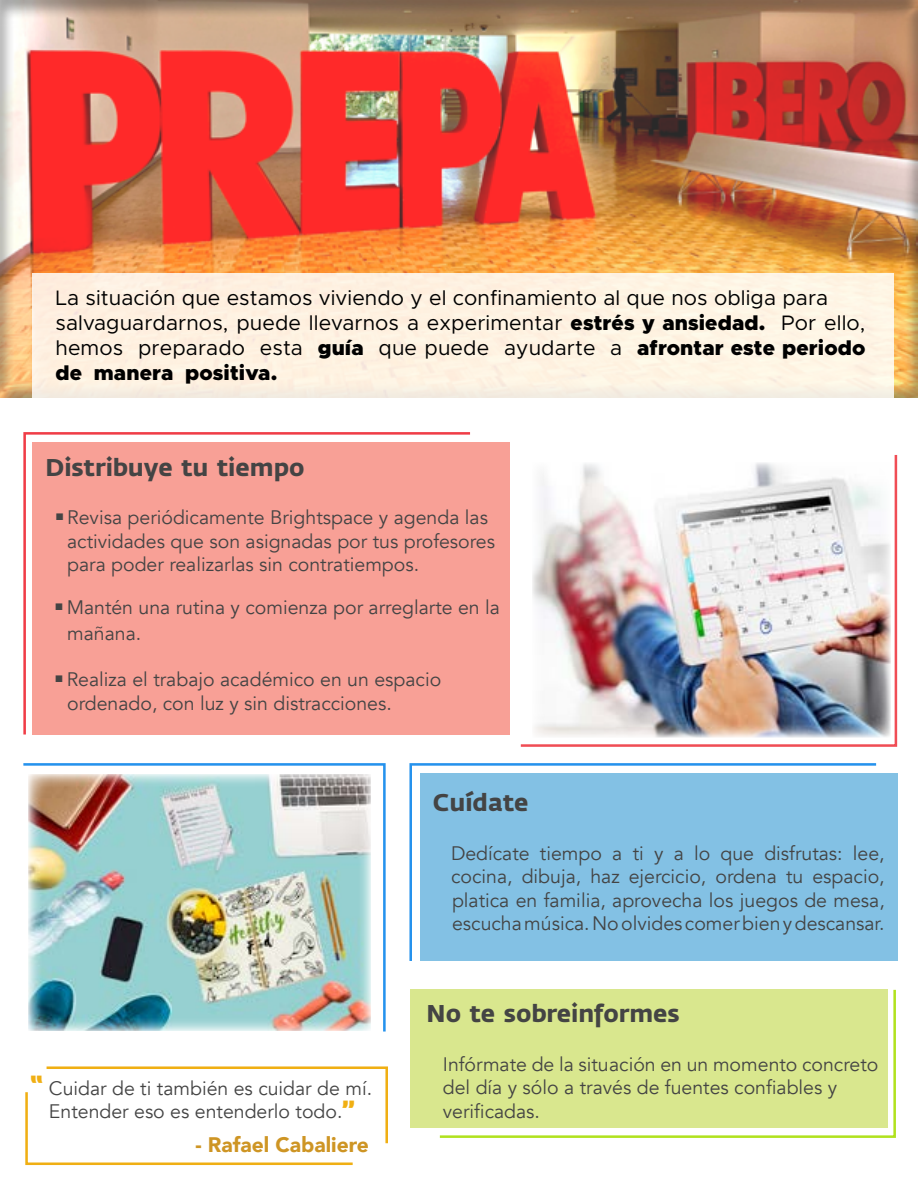
<style>
.page{position:relative;width:918px;height:1188px;background:#fff}
.page>*{position:absolute;margin:0;border:0;box-sizing:border-box;transform-origin:0 0}
.t1{font:700 27px "Fedra Sans";color:#f0af13}
.t2{font:700 24px "Fedra Sans";color:#444}
.t3{font:21px/25.2px "Metropolis";letter-spacing:.005em;color:#000}
.t4{font:900 21px "Avenir";color:#ce9524}
.t5{font:19.5px/23.4px "Avenir";color:#444}
.s1{font-weight:900}
.s2{font-weight:400;font-size:19.5px;color:#fff}
</style>
<div class="page">
<div style="left:33px;top:442px;width:477px;height:293px;background:#f8a096"></div>
<div style="left:0;top:0;width:918px;height:398px;background:#000;opacity:.5"></div>
<div style="left:33px;top:273px;width:861px;height:125px;background:#fef2e2"></div>
<div style="left:420px;top:774px;width:478px;height:187px;background:#83c1e4"></div>
<svg style="left:25px;top:1066px;width:363px;height:99px"></svg>
<svg style="left:23px;top:432px;width:448px;height:303px"></svg>
<svg style="left:409px;top:763px;width:470px;height:198px"></svg>
<img style="left:520px;top:455px;width:378px;height:292px">
<img style="left:23px;top:763px;width:363px;height:269px">
<div style="left:410px;top:990px;width:477px;height:138px;background:#d9e78e"></div>
<svg style="left:437px;top:989px;width:459px;height:149px"></svg>
<p class="t3" style="left:55px;top:285px;width:811px">La situación que estamos viviendo y el confinamiento al que nos obliga para salvaguardarnos, puede llevarnos a experimentar <span class="s1">estrés y ansiedad.</span> Por ello, hemos preparado esta <span class="s1">guía</span> que puede ayudarte a <span class="s1">afrontar este periodo de manera positiva.</span></p>
<p class="t2" style="left:45px;top:453px;width:261px">Distribuye tu tiempo</p>
<p class="t5" style="left:67px;top:506px;width:429px;text-indent:-12px"><sup>▪</sup> Revisa periódicamente Brightspace y agenda las actividades que son asignadas por tus profesores para poder realizarlas sin contratiempos.</p>
<p class="t5" style="left:67px;top:595px;width:434px;line-height:25.2px;text-indent:-13px"><sup>▪</sup> Mantén una rutina y comienza por arreglarte en la mañana.</p>
<p class="t5" style="left:67px;top:668px;width:376px;text-indent:-13px"><sup>▪</sup> Realiza el trabajo académico en un espacio ordenado, con luz y sin distracciones.</p>
<h1 class="t1" style="left:30px;top:1071px;width:15px">“</h1>
<p class="t5" style="left:49px;top:1077px;width:325px">Cuidar de ti también es cuidar de mí.<br>Entender eso es entenderlo todo.</p>
<p class="t4" style="left:195px;top:1127px;width:187px">- Rafael Cabaliere <span class="s2">.</span></p>
<h1 class="t1" style="left:342px;top:1095px;width:15px">”</h1>
<p class="t2" style="left:433px;top:788px;width:97px">Cuídate</p>
<p class="t5" style="left:451px;top:842px;width:435px;text-align:justify">Dedícate tiempo a ti y a lo que disfrutas: lee, cocina, dibuja, haz ejercicio, ordena tu espacio, platica en familia, aprovecha los juegos de mesa, escucha música. No olvides comer bien y descansar.</p>
<p class="t2" style="left:427px;top:999px;width:255px">No te sobreinformes</p>
<p class="t5" style="left:443px;top:1053px;width:437px">Infórmate de la situación en un momento concreto del día y sólo a través de fuentes confiables y verificadas.</p>
</div>
